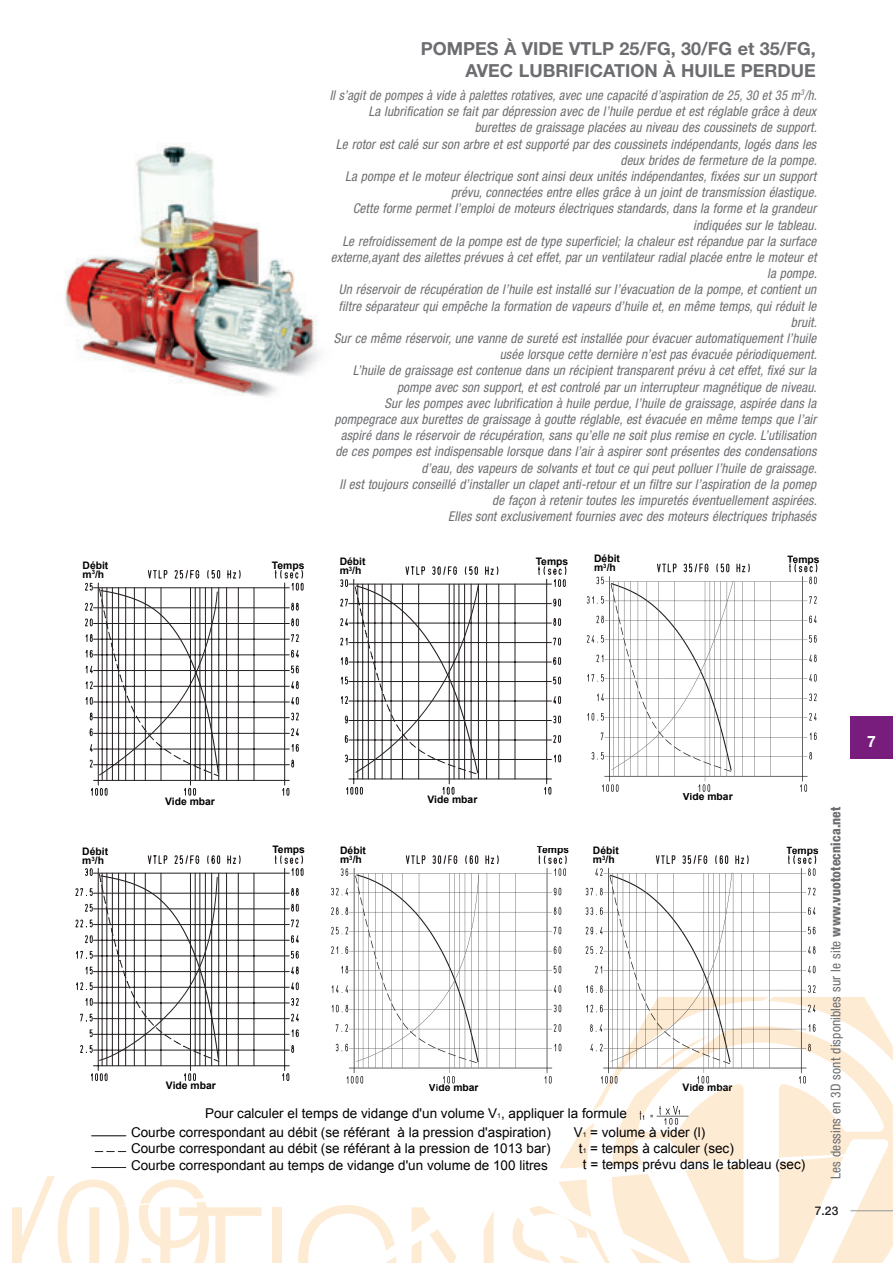
<style>
.page{position:relative;width:893px;height:1263px;background:#fff}
.page>*{position:absolute;margin:0;border:0;box-sizing:border-box;transform-origin:0 0}
.t1{font:700 18px/21.6px "Helvetica Neue";color:#6c6d70;text-align:right}
.t2{font:700 15.75px "Helvetica Neue";color:#fff}
.t3{font:italic condensed 13.5px/16.2px "Helvetica Neue";letter-spacing:.01em;color:#6c6d70;text-align:right;scale:.94 1}
.t4{font:13.5px/16.2px "Arial";color:#000}
.t5{font:condensed 13.5px "Helvetica Neue";letter-spacing:.01em;color:#6c6d70}
.t6{font:500 12px "Helvetica Neue";color:#231f20}
.t7{font:700 10.35px "Arial";color:#000}
.s1{font-size:6.75px}
.s2{font-weight:800}
</style>
<div class="page">
<svg style="left:91px;top:888px;width:802px;height:375px"></svg>
<div style="left:850px;top:716px;width:43px;height:43px;background:#781d7d"></div>
<hr style="left:850px;top:1210px;width:43px;height:1px;background:#939598">
<svg style="left:602px;top:781px;width:206px;height:11px"></svg>
<svg style="left:587px;top:557px;width:231px;height:224px"></svg>
<div style="left:607px;top:564px;width:8px;height:7px;background:#fff"></div>
<svg style="left:85px;top:570px;width:219px;height:226px"></svg>
<svg style="left:586px;top:849px;width:232px;height:242px"></svg>
<div style="left:605px;top:856px;width:9px;height:7px;background:#fff"></div>
<svg style="left:354px;top:774px;width:198px;height:21px"></svg>
<svg style="left:340px;top:566px;width:227px;height:208px"></svg>
<svg style="left:331px;top:849px;width:238px;height:242px"></svg>
<div style="left:353px;top:856px;width:8px;height:7px;background:#fff"></div>
<svg style="left:75px;top:855px;width:231px;height:229px"></svg>
<img style="left:65px;top:145px;width:255px;height:251px">
<svg style="left:650px;top:1106px;width:39px;height:19px"></svg>
<svg style="left:640px;top:1111px;width:4px;height:9px"></svg>
<hr style="left:92px;top:1167px;width:34px;height:1px;background:#231f20">
<svg style="left:95px;top:1151px;width:31px;height:1px"></svg>
<hr style="left:92px;top:1135px;width:34px;height:1px;background:#231f20">
<svg style="left:11px;top:1176px;width:251px;height:87px"></svg>
<p class="t7" style="left:83px;top:559px;width:27px">Débit</p>
<p class="t7" style="left:272px;top:559px;width:34px">Temps</p>
<p class="t7" style="left:83px;top:568px;width:23px">m<sup>3</sup>/h</p>
<h1 class="t1" style="left:421px;top:38px;width:396px">POMPES À VIDE VTLP 25/FG, 30/FG et 35/FG,<br>AVEC LUBRIFICATION À HUILE PERDUE</h1>
<p class="t3" style="left:330px;top:87px;width:520px">Il s’agit de pompes à vide à palettes rotatives, avec une capacité d’aspiration de 25, 30 et 35 m<sup>3</sup>/h.<br>La lubrification se fait par dépression avec de l’huile perdue et est réglable grâce à deux burettes de graissage placées au niveau des coussinets de support.<br>Le rotor est calé sur son arbre et est supporté par des coussinets indépendants, logés dans les deux brides de fermeture de la pompe.<br>La pompe et le moteur électrique sont ainsi deux unités indépendantes, fixées sur un support prévu, connectées entre elles grâce à un joint de transmission élastique.<br>Cette forme permet l’emploi de moteurs électriques standards, dans la forme et la grandeur indiquées sur le tableau.<br>Le refroidissement de la pompe est de type superficiel; la chaleur est répandue par la surface externe,ayant des ailettes prévues à cet effet, par un ventilateur radial placée entre le moteur et la pompe.<br>Un réservoir de récupération de l’huile est installé sur l’évacuation de la pompe, et contient un filtre séparateur qui empêche la formation de vapeurs d’huile et, en même temps, qui réduit le bruit.<br>Sur ce même réservoir, une vanne de sureté est installée pour évacuer automatiquement l’huile usée lorsque cette dernière n’est pas évacuée périodiquement.<br>L’huile de graissage est contenue dans un récipient transparent prévu à cet effet, fixé sur la pompe avec son support, et est controlé par un interrupteur magnétique de niveau.<br>Sur les pompes avec lubrification à huile perdue, l’huile de graissage, aspirée dans la pompegrace aux burettes de graissage à goutte réglable, est évacuée en même temps que l’air aspiré dans le réservoir de récupération, sans qu’elle ne soit plus remise en cycle. L’utilisation de ces pompes est indispensable lorsque dans l’air à aspirer sont présentes des condensations d’eau, des vapeurs de solvants et tout ce qui peut polluer l’huile de graissage.<br>Il est toujours conseillé d’installer un clapet anti-retour et un filtre sur l’aspiration de la pomep de façon à retenir toutes les impuretés éventuellement aspirées.<br>Elles sont exclusivement fournies avec des moteurs électriques triphasés</p>
<p class="t7" style="left:340px;top:555px;width:27px">Débit</p>
<p class="t7" style="left:536px;top:555px;width:34px">Temps</p>
<p class="t7" style="left:340px;top:565px;width:23px">m<sup>3</sup>/h</p>
<p class="t7" style="left:594px;top:553px;width:27px">Débit</p>
<p class="t7" style="left:787px;top:553px;width:34px">Temps</p>
<p class="t7" style="left:594px;top:562px;width:23px">m<sup>3</sup>/h</p>
<p class="t7" style="left:165px;top:795px;width:51px">Vide mbar</p>
<p class="t7" style="left:82px;top:845px;width:27px">Débit</p>
<p class="t7" style="left:272px;top:844px;width:34px">Temps</p>
<p class="t7" style="left:82px;top:854px;width:23px">m<sup>3</sup>/h</p>
<p class="t7" style="left:428px;top:794px;width:51px">Vide mbar</p>
<p class="t7" style="left:340px;top:845px;width:27px">Débit</p>
<p class="t7" style="left:536px;top:844px;width:34px">Temps</p>
<p class="t7" style="left:340px;top:854px;width:23px">m<sup>3</sup>/h</p>
<p class="t7" style="left:683px;top:791px;width:51px">Vide mbar</p>
<p class="t7" style="left:593px;top:845px;width:27px">Débit</p>
<p class="t7" style="left:786px;top:844px;width:34px">Temps</p>
<p class="t7" style="left:593px;top:854px;width:23px">m<sup>3</sup>/h</p>
<p class="t7" style="left:166px;top:1080px;width:51px">Vide mbar</p>
<p class="t7" style="left:429px;top:1082px;width:51px">Vide mbar</p>
<p class="t7" style="left:683px;top:1082px;width:51px">Vide mbar</p>
<p class="t4" style="left:574px;top:1103px;width:133px;line-height:19.5px;text-indent:-369px">Pour calculer el temps de vidange d'un volume V<span class="s1">1</span>, appliquer la formule<br>V<span class="s1">1</span> = volume à vider (l)</p>
<p class="t4" style="left:579px;top:1140px;width:228px">t<span class="s1">1</span> = temps à calculer (sec)<br>t = temps prévu dans le tableau (sec)</p>
<p class="t4" style="left:131px;top:1124px;width:421px;text-align:justify">Courbe correspondant au débit (se référant à la pression d'aspiration)<br>Courbe correspondant au débit (se référant à la pression de 1013 bar)<br>Courbe correspondant au temps de vidange d'un volume de 100 litres</p>
<p class="t5" style="left:828px;top:1179px;width:374px;rotate:-90deg">Les dessins en 3D sont disponibles sur le site <span class="s2">www.vuototecnica.net</span></p>
<p class="t6" style="left:815px;top:1204px;width:25px">7.23</p>
<p class="t2" style="left:867px;top:731px;width:10px">7</p>
</div>
